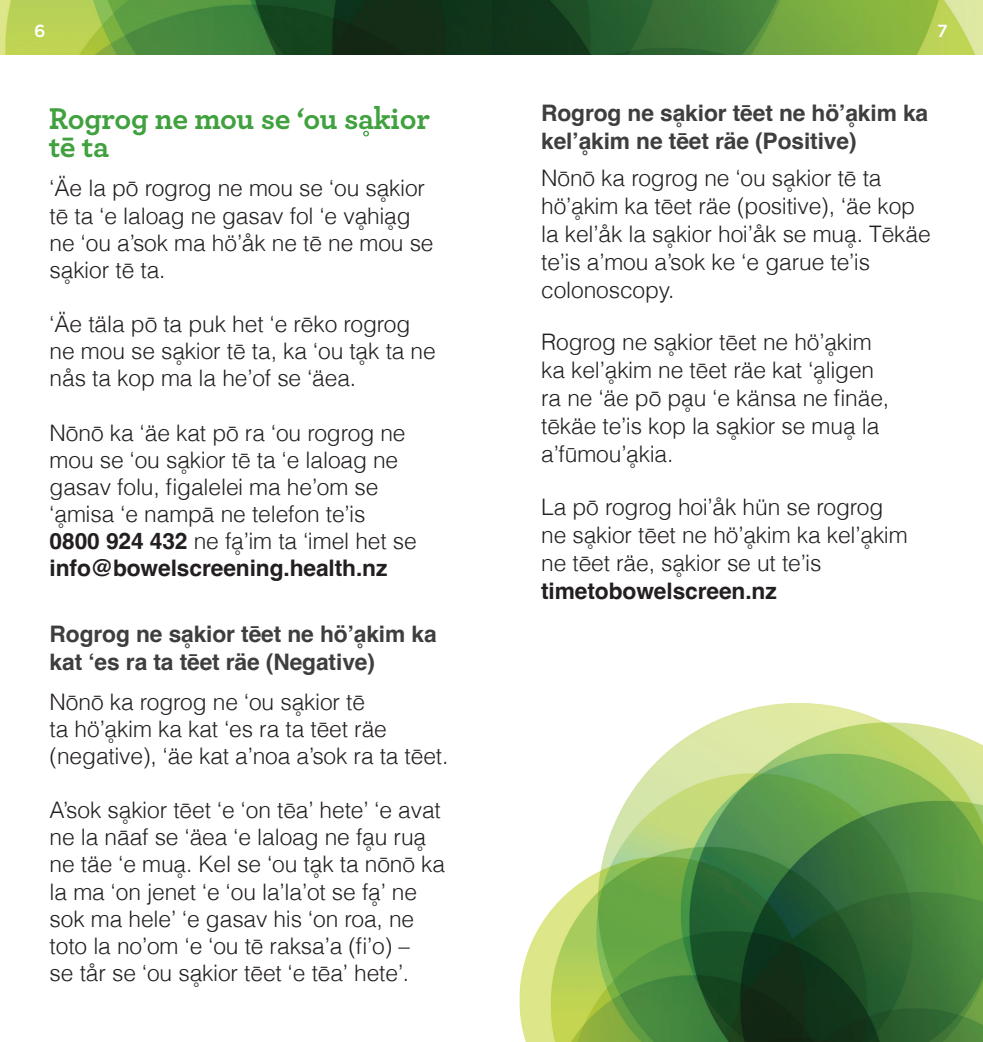
<style>
.page{position:relative;width:983px;height:1042px;background:#fff}
.page>*{position:absolute;margin:0;border:0;box-sizing:border-box;transform-origin:0 0}
.TTS_Subhead_L1{font:700 31.5px/28px "Archer";letter-spacing:-.015em;color:#40a13e}
.TTS_Body_text{font:300 22.75px/27.1px "Helvetica";letter-spacing:-.005em;color:#231f20}
.TTS_Body_text-2{font:700 22.75px/28px "Helvetica";letter-spacing:-.005em;color:#3e3e3f}
.t1{font:500 17.5px "Gotham";color:#fff}
.s1{font-weight:700}
</style>
<div class="page">
<img style="left:0;top:0;width:982px;height:55px">
<svg style="left:363px;top:131px;width:6px;height:5px"></svg>
<img style="left:519px;top:703px;width:463px;height:339px">
<p class="t1" style="left:34px;top:19px;width:13px">6</p>
<p class="t1" style="left:937px;top:19px;width:12px">7</p>
<p class="TTS_Subhead_L1" style="left:49px;top:103px;width:383px">Rogrog ne mou se ‘ou sakior tē ta</p>
<p class="TTS_Body_text" style="left:50px;top:173px;width:385px">‘Äe la pō rogrog ne mou se ‘ou sḁkior tē ta ‘e laloag ne gasav fol ‘e vḁhiḁg ne ‘ou a’sok ma hö’åk ne tē ne mou se sḁkior tē ta.</p>
<p class="TTS_Body_text" style="left:50px;top:309px;width:387px">‘Äe täla pō ta puk het ‘e rēko rogrog ne mou se sḁkior tē ta, ka ‘ou tḁk ta ne nås ta kop ma la he’of se ‘äea.</p>
<p class="TTS_Body_text" style="left:50px;top:417px;width:368px">Nōnō ka ‘äe kat pō ra ‘ou rogrog ne mou se ‘ou sḁkior tē ta ‘e laloag ne gasav folu, figalelei ma he’om se ‘ḁmisa ‘e nampā ne telefon te’is <span class="s1">0800 924 432</span> ne fḁ’im ta ‘imel het se <span class="s1">info@bowelscreening.health.nz</span></p>
<p class="TTS_Body_text-2" style="left:50px;top:623px;width:388px">Rogrog ne sḁkior tēet ne hö’ḁkim ka kat ‘es ra ta tēet räe (Negative)</p>
<p class="TTS_Body_text" style="left:50px;top:686px;width:400px">Nōnō ka rogrog ne ‘ou sḁkior tē<br>ta hö’ḁkim ka kat ‘es ra ta tēet räe (negative), ‘äe kat a’noa a’sok ra ta tēet.</p>
<p class="TTS_Body_text" style="left:50px;top:795px;width:397px">A’sok sḁkior tēet ‘e ‘on tēa’ hete’ ‘e avat ne la nāaf se ‘äea ‘e laloag ne fḁu ruḁ ne täe ‘e muḁ. Kel se ‘ou tḁk ta nōnō ka la ma ‘on jenet ‘e ‘ou la’la’ot se fḁ’ ne sok ma hele’ ‘e gasav his ‘on roa, ne toto la no’om ‘e ‘ou tē raksa’a (fi’o) –<br>se tår se ‘ou sḁkior tēet ‘e tēa’ hete’.</p>
<p class="TTS_Body_text-2" style="left:541px;top:102px;width:388px">Rogrog ne sḁkior tēet ne hö’ḁkim ka kel’ḁkim ne tēet räe (Positive)</p>
<p class="TTS_Body_text" style="left:541px;top:162px;width:391px;line-height:28px">Nōnō ka rogrog ne ‘ou sḁkior tē ta hö’ḁkim ka tēet räe (positive), ‘äe kop la kel’åk la sḁkior hoi’åk se muḁ. Tēkäe te’is a’mou a’sok ke ‘e garue te’is colonoscopy.</p>
<p class="TTS_Body_text" style="left:541px;top:327px;width:349px;line-height:28px">Rogrog ne sḁkior tēet ne hö’ḁkim ka kel’ḁkim ne tēet räe kat ‘ḁligen ra ne ‘äe pō pḁu ‘e känsa ne finäe, tēkäe te’is kop la sḁkior se muḁ la a’fūmou’ḁkia.</p>
<p class="TTS_Body_text" style="left:541px;top:491px;width:368px;line-height:28px">La pō rogrog hoi’åk hün se rogrog ne sḁkior tēet ne hö’ḁkim ka kel’ḁkim ne tēet räe, sḁkior se ut te’is <span class="s1">timetobowelscreen.nz</span></p>
</div>
